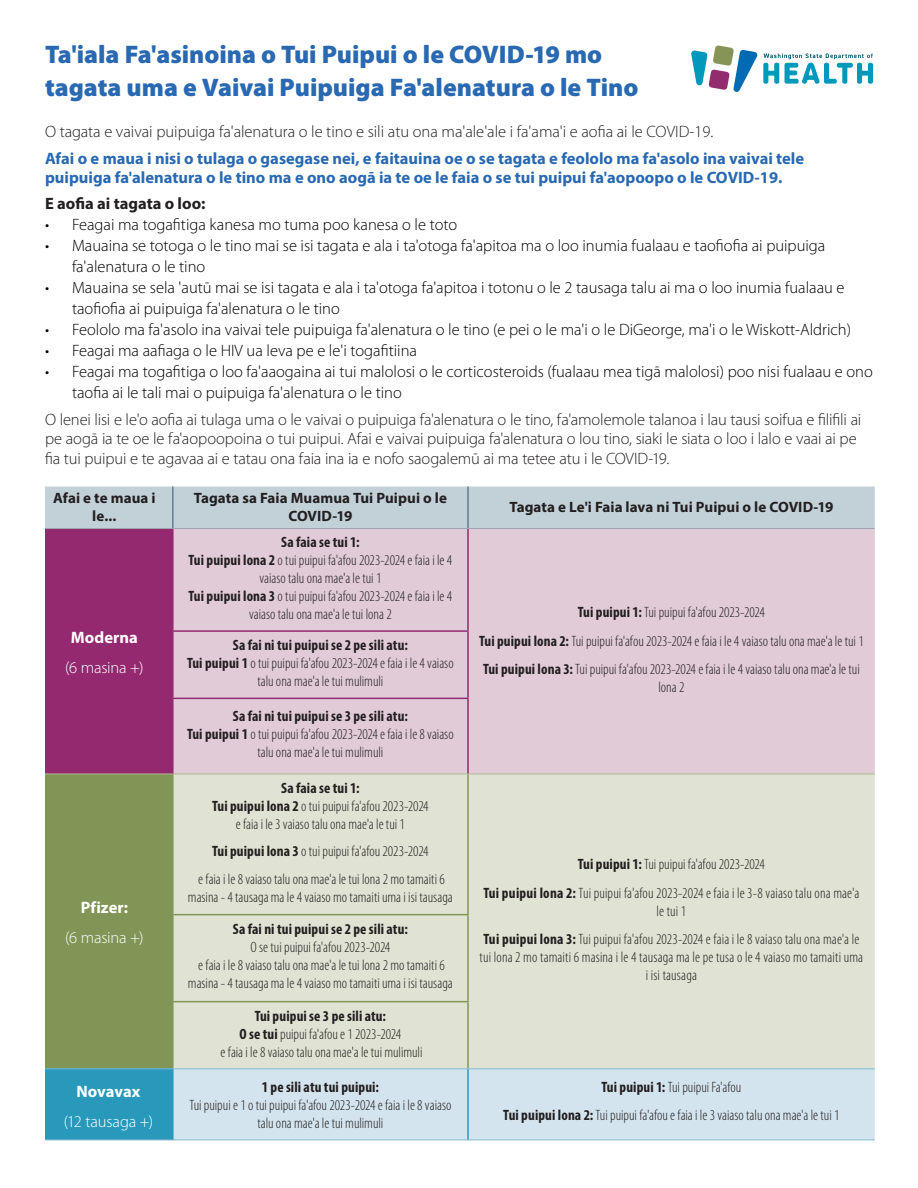
<style>
.page{position:relative;width:918px;height:1188px;background:#fff}
.page>*{position:absolute;margin:0;border:0;box-sizing:border-box;transform-origin:0 0}
.t1{font:900 25.5px/33.5px "Myriad Pro";color:#2969b2}
.t2{font:300 16.5px/21px "Myriad Pro";color:#000}
.paragraph-DOH{font:300 16.5px/19.5px "Myriad Pro";letter-spacing:-.005em;color:#231f20}
.paragraph-DOH-2{font:700 16.5px/19.5px "Myriad Pro";color:#2969b2}
.Cell-Col1{font:300 16.5px "Myriad Pro";letter-spacing:-.01em;color:#fff}
.Cell-Col1-2{font:700 16.5px "Myriad Pro";letter-spacing:.005em;color:#fff}
.paragraph-DOH-3{font:700 16.5px "Myriad Pro";color:#231f20}
.cell_info-interstate{font:300 condensed 15px/18px "Myriad Pro";color:#231f20;text-align:center}
.cell_info-interstate-2{font:700 condensed 15px "Myriad Pro";letter-spacing:.01em;color:#231f20}
.Table-header{font:700 15px/18px "Myriad Pro";letter-spacing:.005em;color:#231f20;text-align:center}
.s1{font-weight:700}
</style>
<div class="page">
<svg style="left:691px;top:46px;width:182px;height:46px"></svg>
<div style="left:45px;top:487px;width:830px;height:41px;background:#c2d1d8"></div>
<div style="left:45px;top:529px;width:128px;height:245px;background:#94296f"></div>
<div style="left:174px;top:529px;width:701px;height:245px;background:#e1cbd7"></div>
<div style="left:45px;top:774px;width:128px;height:295px;background:#819557"></div>
<div style="left:174px;top:775px;width:701px;height:293px;background:#e0e3d3"></div>
<div style="left:45px;top:1069px;width:128px;height:71px;background:#2899bb"></div>
<div style="left:174px;top:1069px;width:701px;height:71px;background:#d4e4ee"></div>
<hr style="left:45px;top:774px;width:128px;height:1px;background:#aeb88f">
<hr style="left:172px;top:774px;width:2px;height:140px;background:#819557">
<hr style="left:172px;top:915px;width:2px;height:86px;background:#819557">
<hr style="left:172px;top:1002px;width:2px;height:66px;background:#819557">
<hr style="left:173px;top:774px;width:295px;height:1px;background:#aeb88f">
<hr style="left:467px;top:774px;width:2px;height:140px;background:#819557">
<hr style="left:467px;top:915px;width:2px;height:86px;background:#819557">
<hr style="left:467px;top:1002px;width:2px;height:66px;background:#819557">
<hr style="left:468px;top:774px;width:407px;height:1px;background:#aeb88f">
<hr style="left:172px;top:529px;width:2px;height:101px;background:#94296f">
<hr style="left:172px;top:632px;width:2px;height:66px;background:#94296f">
<hr style="left:172px;top:699px;width:2px;height:75px;background:#94296f">
<hr style="left:45px;top:1068px;width:128px;height:1px;background:#86b8d0">
<hr style="left:45px;top:1140px;width:128px;height:1px;background:#86b8d0">
<hr style="left:173px;top:1068px;width:295px;height:1px;background:#86b8d0">
<hr style="left:468px;top:1068px;width:407px;height:1px;background:#86b8d0">
<hr style="left:173px;top:1140px;width:295px;height:1px;background:#86b8d0">
<hr style="left:468px;top:1140px;width:407px;height:1px;background:#86b8d0">
<hr style="left:172px;top:1069px;width:2px;height:71px;background:#2899bb">
<hr style="left:467px;top:1069px;width:2px;height:71px;background:#2899bb">
<hr style="left:467px;top:529px;width:2px;height:101px;background:#94296f">
<hr style="left:467px;top:632px;width:2px;height:66px;background:#94296f">
<hr style="left:467px;top:699px;width:2px;height:75px;background:#94296f">
<hr style="left:172px;top:487px;width:2px;height:41px;background:#6a7d8f">
<hr style="left:467px;top:487px;width:2px;height:41px;background:#6a7d8f">
<hr style="left:45px;top:528px;width:128px;height:1px;background:#9ea6b3">
<hr style="left:173px;top:528px;width:295px;height:1px;background:#9ea6b3">
<hr style="left:468px;top:528px;width:407px;height:1px;background:#9ea6b3">
<hr style="left:172px;top:698px;width:297px;height:1px;background:#94296f">
<hr style="left:172px;top:630px;width:297px;height:2px;background:#94296f">
<hr style="left:172px;top:914px;width:297px;height:1px;background:#819557">
<hr style="left:172px;top:1001px;width:297px;height:1px;background:#819557">
<h1 class="t1" style="left:45px;top:36px;width:595px">Ta'iala Fa'asinoina o Tui Puipui o le COVID-19 mo tagata uma e Vaivai Puipuiga Fa'alenatura o le Tino</h1>
<p class="paragraph-DOH" style="left:45px;top:122px;width:670px">O tagata e vaivai puipuiga fa'alenatura o le tino e sili atu ona ma'ale'ale i fa'ama'i e aofia ai le COVID-19.</p>
<p class="paragraph-DOH-2" style="left:45px;top:148px;width:761px">Afai o e maua i nisi o tulaga o gasegase nei, e faitauina oe o se tagata e feololo ma fa'asolo ina vaivai tele puipuiga fa'alenatura o le tino ma e ono aogā ia te oe le faia o se tui puipui fa'aopoopo o le COVID-19.</p>
<p class="paragraph-DOH-3" style="left:45px;top:193px;width:162px">E aofia ai tagata o loo:</p>
<p class="t2" style="left:45px;top:215px;width:414px">• Feagai ma togafitiga kanesa mo tuma poo kanesa o le toto</p>
<p class="t2" style="left:72px;top:236px;width:755px;text-indent:-27px">• Mauaina se totoga o le tino mai se isi tagata e ala i ta'otoga fa'apitoa ma o loo inumia fualaau e taofiofia ai puipuiga fa'alenatura o le tino</p>
<p class="t2" style="left:72px;top:278px;width:774px;text-indent:-27px">• Mauaina se sela 'autū mai se isi tagata e ala i ta'otoga fa'apitoa i totonu o le 2 tausaga talu ai ma o loo inumia fualaau e taofiofia ai puipuiga fa'alenatura o le tino</p>
<p class="t2" style="left:45px;top:320px;width:808px">• Feololo ma fa'asolo ina vaivai tele puipuiga fa'alenatura o le tino (e pei o le ma'i o le DiGeorge, ma'i o le Wiskott-Aldrich)</p>
<p class="t2" style="left:45px;top:341px;width:374px">• Feagai ma aafiaga o le HIV ua leva pe e le'i togafitiina</p>
<p class="t2" style="left:72px;top:362px;width:802px;text-indent:-27px">• Feagai ma togafitiga o loo fa'aaogaina ai tui malolosi o le corticosteroids (fualaau mea tigā malolosi) poo nisi fualaau e ono taofia ai le tali mai o puipuiga fa'alenatura o le tino</p>
<p class="paragraph-DOH" style="left:45px;top:410px;width:818px">O lenei lisi e le'o aofia ai tulaga uma o le vaivai o puipuiga fa'alenatura o le tino, fa'amolemole talanoa i lau tausi soifua e filifili ai pe aogā ia te oe le fa'aopoopoina o tui puipui. Afai e vaivai puipuiga fa'alenatura o lou tino, siaki le siata o loo i lalo e vaai ai pe fia tui puipui e te agavaa ai e tatau ona faia ina ia e nofo saogalemū ai ma tetee atu i le COVID-19.</p>
<p class="Table-header" style="left:53px;top:488px;width:104px">Afai e te maua i le...</p>
<p class="Table-header" style="left:194px;top:488px;width:255px">Tagata sa Faia Muamua Tui Puipui o le<br>COVID-19</p>
<p class="Table-header" style="left:509px;top:497px;width:326px">Tagata e Le'i Faia lava ni Tui Puipui o le COVID-19</p>
<p class="Cell-Col1-2" style="left:71px;top:627px;width:68px">Moderna</p>
<p class="Cell-Col1" style="left:65px;top:659px;width:80px">(6 masina +)</p>
<p class="Cell-Col1-2" style="left:81px;top:897px;width:49px">Pfizer:</p>
<p class="Cell-Col1" style="left:65px;top:929px;width:80px">(6 masina +)</p>
<p class="Cell-Col1-2" style="left:76px;top:1081px;width:66px">Novavax</p>
<p class="Cell-Col1" style="left:64px;top:1113px;width:91px">(12 tausaga +)</p>
<p class="cell_info-interstate-2" style="left:281px;top:533px;width:80px">Sa faia se tui 1:</p>
<p class="cell_info-interstate" style="left:189px;top:551px;width:265px"><span class="s1">Tui puipui lona 2</span> o tui puipui fa'afou 2023-2024 e faia i le 4 vaiaso talu ona mae'a le tui 1</p>
<p class="cell_info-interstate" style="left:189px;top:587px;width:265px"><span class="s1">Tui puipui lona 3</span> o tui puipui fa'afou 2023-2024 e faia i le 4 vaiaso talu ona mae'a le tui lona 2</p>
<p class="cell_info-interstate-2" style="left:233px;top:636px;width:177px">Sa fai ni tui puipui se 2 pe sili atu:</p>
<p class="cell_info-interstate" style="left:187px;top:654px;width:268px"><span class="s1">Tui puipui 1</span> o tui puipui fa'afou 2023-2024 e faia i le 4 vaiaso talu ona mae'a le tui mulimuli</p>
<p class="cell_info-interstate-2" style="left:233px;top:707px;width:177px">Sa fai ni tui puipui se 3 pe sili atu:</p>
<p class="cell_info-interstate" style="left:187px;top:726px;width:268px"><span class="s1">Tui puipui 1</span> o tui puipui fa'afou 2023-2024 e faia i le 8 vaiaso talu ona mae'a le tui mulimuli</p>
<p class="cell_info-interstate-2" style="left:281px;top:778px;width:80px">Sa faia se tui 1:</p>
<p class="cell_info-interstate" style="left:212px;top:797px;width:218px"><span class="s1">Tui puipui lona 2</span> o tui puipui fa'afou 2023-2024</p>
<p class="cell_info-interstate" style="left:236px;top:815px;width:171px">e faia i le 3 vaiaso talu ona mae'a le tui 1</p>
<p class="cell_info-interstate" style="left:212px;top:842px;width:218px"><span class="s1">Tui puipui lona 3</span> o tui puipui fa'afou 2023-2024</p>
<p class="cell_info-interstate" style="left:188px;top:871px;width:266px">e faia i le 8 vaiaso talu ona mae'a le tui lona 2 mo tamaiti 6 masina - 4 tausaga ma le 4 vaiaso mo tamaiti uma i isi tausaga</p>
<p class="cell_info-interstate-2" style="left:233px;top:920px;width:177px">Sa fai ni tui puipui se 2 pe sili atu:</p>
<p class="cell_info-interstate" style="left:250px;top:939px;width:141px">O se tui puipui fa'afou 2023-2024</p>
<p class="cell_info-interstate" style="left:188px;top:957px;width:266px">e faia i le 8 vaiaso talu ona mae'a le tui lona 2 mo tamaiti 6 masina - 4 tausaga ma le 4 vaiaso mo tamaiti uma i isi tausaga</p>
<p class="cell_info-interstate-2" style="left:255px;top:1006px;width:133px">Tui puipui se 3 pe sili atu:</p>
<p class="cell_info-interstate" style="left:240px;top:1025px;width:163px"><span class="s1">O se tui</span> puipui fa'afou e 1 2023-2024</p>
<p class="cell_info-interstate" style="left:221px;top:1043px;width:203px">e faia i le 8 vaiaso talu ona mae'a le tui mulimuli</p>
<p class="cell_info-interstate-2" style="left:262px;top:1078px;width:119px">1 pe sili atu tui puipui:</p>
<p class="cell_info-interstate" style="left:189px;top:1096px;width:264px">Tui puipui e 1 o tui puipui fa'afou 2023-2024 e faia i le 8 vaiaso talu ona mae'a le tui mulimuli</p>
<p class="cell_info-interstate" style="left:578px;top:603px;width:189px"><span class="s1">Tui puipui 1:</span> Tui puipui fa'afou 2023-2024</p>
<p class="cell_info-interstate" style="left:479px;top:632px;width:386px"><span class="s1">Tui puipui lona 2:</span> Tui puipui fa'afou 2023-2024 e faia i le 4 vaiaso talu ona mae'a le tui 1</p>
<p class="cell_info-interstate" style="left:483px;top:660px;width:378px"><span class="s1">Tui puipui lona 3:</span> Tui puipui fa'afou 2023-2024 e faia i le 4 vaiaso talu ona mae'a le tui lona 2</p>
<p class="cell_info-interstate" style="left:578px;top:856px;width:189px"><span class="s1">Tui puipui 1:</span> Tui puipui fa'afou 2023-2024</p>
<p class="cell_info-interstate" style="left:483px;top:884px;width:378px"><span class="s1">Tui puipui lona 2:</span> Tui puipui fa'afou 2023-2024 e faia i le 3-8 vaiaso talu ona mae'a le tui 1</p>
<p class="cell_info-interstate" style="left:480px;top:931px;width:385px"><span class="s1">Tui puipui lona 3:</span> Tui puipui fa'afou 2023-2024 e faia i le 8 vaiaso talu ona mae'a le tui lona 2 mo tamaiti 6 masina i le 4 tausaga ma le pe tusa o le 4 vaiaso mo tamaiti uma i isi tausaga</p>
<p class="cell_info-interstate" style="left:602px;top:1078px;width:141px"><span class="s1">Tui puipui 1:</span> Tui puipui Fa'afou</p>
<p class="cell_info-interstate" style="left:503px;top:1107px;width:338px"><span class="s1">Tui puipui lona 2:</span> Tui puipui fa'afou e faia i le 3 vaiaso talu ona mae'a le tui 1</p>
</div>
